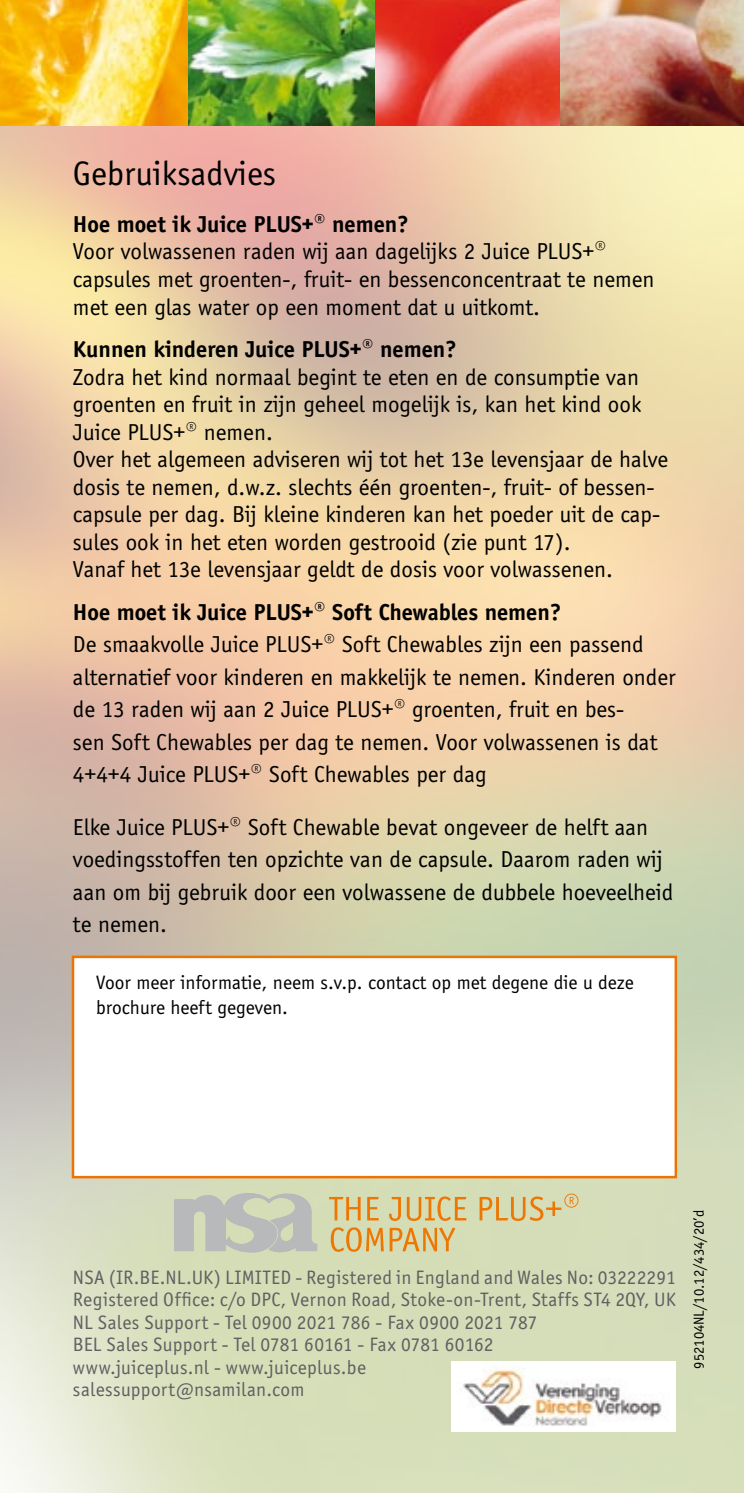
<style>
.page{position:relative;width:744px;height:1493px;background:#fff}
.page>*{position:absolute;margin:0;border:0;box-sizing:border-box;transform-origin:0 0}
.t1{font:35px "Officina Sans";color:#000}
.t2{font:23.75px/27.5px "Officina Sans";color:#000}
.t3{font:700 23.75px "Officina Sans";color:#000}
.t4{font:20px/22.5px "Officina Sans";letter-spacing:.01em;color:#5f6062}
.t5{font:20px/25px "Officina Sans";color:#000}
.t6{font:15px "Officina Sans";color:#000}
</style>
<div class="page">
<img style="left:0;top:125px;width:743px;height:1367px">
<div style="left:72px;top:955px;width:605px;height:223px;background:#fff;border:2px solid #ec7405"></div>
<img style="left:0;top:0;width:743px;height:125px">
<svg style="left:174px;top:1193px;width:143px;height:59px;background:#c1c5b8"></svg>
<svg style="left:329px;top:1196px;width:31px;height:24px"></svg>
<svg style="left:367px;top:1196px;width:11px;height:24px"></svg>
<svg style="left:389px;top:1196px;width:77px;height:24px;background:#dcbe80"></svg>
<svg style="left:479px;top:1193px;width:99px;height:27px;background:#dac690"></svg>
<svg style="left:330px;top:1227px;width:125px;height:24px;background:#dcbb7b"></svg>
<div style="left:451px;top:1361px;width:224px;height:70px;background:#fff"></div>
<img style="left:463px;top:1368px;width:199px;height:58px">
<svg style="left:0;top:0;width:4px;height:4px"></svg>
<svg style="left:0;top:1489px;width:4px;height:3px"></svg>
<h1 class="t1" style="left:73px;top:154px;width:204px">Gebruiksadvies</h1>
<p class="t3" style="left:73px;top:210px;width:337px">Hoe moet ik Juice PLUS+® nemen?</p>
<p class="t2" style="left:73px;top:238px;width:582px">Voor volwassenen raden wij aan dagelijks 2 Juice PLUS+® capsules met groenten-, fruit- en bessenconcentraat te nemen met een glas water op een moment dat u uitkomt.</p>
<p class="t3" style="left:73px;top:335px;width:385px">Kunnen kinderen Juice PLUS+® nemen?</p>
<p class="t2" style="left:73px;top:363px;width:596px">Zodra het kind normaal begint te eten en de consumptie van groenten en fruit in zijn geheel mogelijk is, kan het kind ook Juice PLUS+® nemen.<br>Over het algemeen adviseren wij tot het 13e levensjaar de halve dosis te nemen, d.w.z. slechts één groenten-, fruit- of bessen&shy;capsule per dag. Bij kleine kinderen kan het poeder uit de cap&shy;sules ook in het eten worden gestrooid (zie punt 17).<br>Vanaf het 13e levensjaar geldt de dosis voor volwassenen.</p>
<p class="t3" style="left:73px;top:597px;width:489px">Hoe moet ik Juice PLUS+® Soft Chewables nemen?</p>
<p class="t2" style="left:73px;top:628px;width:604px;line-height:32.5px">De smaakvolle Juice PLUS+® Soft Chewables zijn een passend alternatief voor kinderen en makkelijk te nemen. Kinderen onder de 13 raden wij aan 2 Juice PLUS+® groenten, fruit en bes-<br>sen Soft Chewables per dag te nemen. Voor volwassenen is dat 4+4+4 Juice PLUS+® Soft Chewables per dag</p>
<p class="t2" style="left:73px;top:810px;width:601px;line-height:32.5px">Elke Juice PLUS+® Soft Chewable bevat ongeveer de helft aan voedingsstoffen ten opzichte van de capsule. Daarom raden wij aan om bij gebruik door een volwassene de dubbele hoeveelheid te nemen.</p>
<p class="t5" style="left:96px;top:970px;width:539px">Voor meer informatie, neem s.v.p. contact op met degene die u deze brochure heeft gegeven.</p>
<p class="t4" style="left:73px;top:1265px;width:604px">NSA (IR.BE.NL.UK) LIMITED - Registered in England and Wales No: 03222291<br>Registered Office: c/o DPC, Vernon Road, Stoke-on-Trent, Staffs ST4 2QY, UK NL Sales Support - Tel 0900 2021 786 - Fax 0900 2021 787<br>BEL Sales Support - Tel 0781 60161 - Fax 0781 60162<br>www.juiceplus.nl - www.juiceplus.be<br>salessupport@nsamilan.com</p>
<p class="t6" style="left:690px;top:1368px;width:160px;rotate:-90deg">952104NL/10.12/434/20’d</p>
</div>
